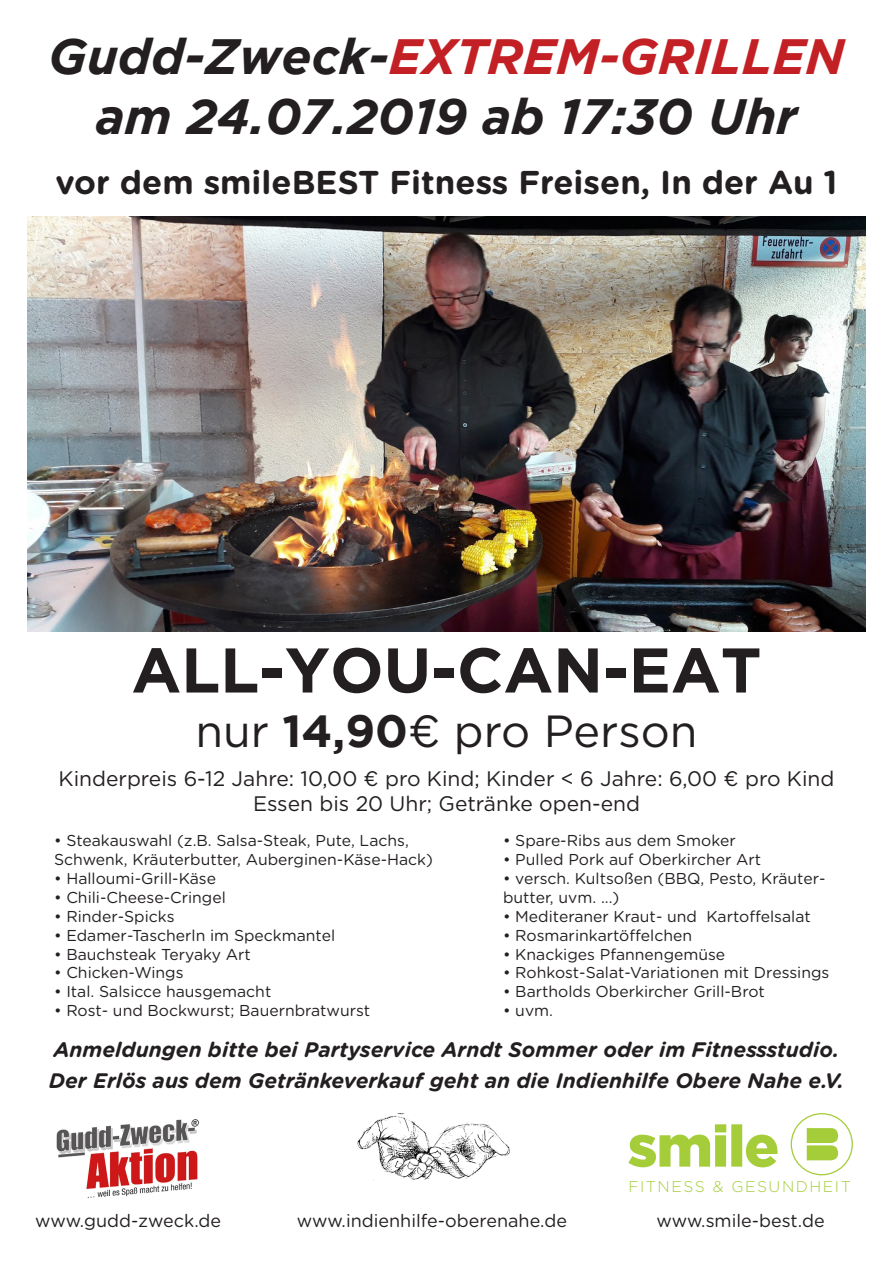
<style>
.page{position:relative;width:893px;height:1263px;background:#fff}
.page>*{position:absolute;margin:0;border:0;box-sizing:border-box;transform-origin:0 0}
.t1{font:700 63px "Gotham";color:#231f20}
.t2{font:italic 700 49.5px "Gotham";color:#c32025}
.t3{font:italic 700 49.5px "Gotham";color:#231f20}
.t4{font:45px "Gotham";color:#231f20}
.t5{font:700 33px "Gotham Rounded";color:#231f20}
.t6{font:italic 700 21px "Gotham Rounded";color:#231f20}
.t7{font:21px "Gotham";color:#231f20}
.t8{font:18px "Gotham Rounded";color:#231f20}
.t9{font:15.75px/18.9px "Gotham Rounded";color:#231f20}
.t10{font:300 15.6px "Gotham";letter-spacing:.1em;color:#a5cd3a}
.s1{color:#231f20}
.s2{font-weight:700}
</style>
<div class="page">
<img style="left:357px;top:1113px;width:153px;height:67px">
<svg style="left:628px;top:1124px;width:149px;height:43px"></svg>
<div style="left:791px;top:1113px;width:62px;height:62px;border:1px solid #a5cd3a;border-radius:50%"></div>
<svg style="left:807px;top:1128px;width:31px;height:32px"></svg>
<img style="left:56px;top:1119px;width:143px;height:79px">
<img style="left:28px;top:217px;width:837px;height:414px">
<p class="t2" style="left:48px;top:28px;width:798px"><span class="s1">Gudd-Zweck-</span>EXTREM-GRILLEN</p>
<p class="t3" style="left:96px;top:88px;width:703px">am 24.07.2019 ab 17:30 Uhr</p>
<p class="t5" style="left:55px;top:158px;width:783px">vor dem smileBEST Fitness Freisen, In der Au 1</p>
<p class="t1" style="left:131px;top:634px;width:632px">ALL-YOU-CAN-EAT</p>
<p class="t4" style="left:195px;top:702px;width:504px">nur <span class="s2">14,90</span>€ pro Person</p>
<p class="t7" style="left:59px;top:765px;width:777px">Kinderpreis 6-12 Jahre: 10,00 € pro Kind; Kinder &lt; 6 Jahre: 6,00 € pro Kind</p>
<p class="t7" style="left:253px;top:790px;width:388px">Essen bis 20 Uhr; Getränke open-end</p>
<p class="t9" style="left:54px;top:830px;width:380px">• Steakauswahl (z.B. Salsa-Steak, Pute, Lachs,<br>Schwenk, Kräuterbutter, Auberginen-Käse-Hack)</p>
<p class="t9" style="left:54px;top:868px;width:164px">• Halloumi-Grill-Käse</p>
<p class="t9" style="left:54px;top:887px;width:173px">• Chili-Cheese-Cringel</p>
<p class="t9" style="left:54px;top:906px;width:122px">• Rinder-Spicks</p>
<p class="t9" style="left:54px;top:925px;width:283px">• Edamer-Tascherln im Speckmantel</p>
<p class="t9" style="left:54px;top:944px;width:198px">• Bauchsteak Teryaky Art</p>
<p class="t9" style="left:54px;top:963px;width:131px">• Chicken-Wings</p>
<p class="t9" style="left:54px;top:981px;width:219px">• Ital. Salsicce hausgemacht</p>
<p class="t9" style="left:54px;top:1000px;width:318px">• Rost- und Bockwurst; Bauernbratwurst</p>
<p class="t6" style="left:54px;top:1034px;width:787px">Anmeldungen bitte bei Partyservice Arndt Sommer oder im Fitnessstudio.</p>
<p class="t6" style="left:49px;top:1065px;width:797px">Der Erlös aus dem Getränkeverkauf geht an die Indienhilfe Obere Nahe e.V.</p>
<p class="t9" style="left:503px;top:830px;width:234px">• Spare-Ribs aus dem Smoker</p>
<p class="t9" style="left:503px;top:849px;width:260px">• Pulled Pork auf Oberkircher Art</p>
<p class="t9" style="left:503px;top:868px;width:324px">• versch. Kultsoßen (BBQ, Pesto, Kräuter&shy;butter, uvm. ...)</p>
<p class="t9" style="left:503px;top:906px;width:309px">• Mediteraner Kraut- und Kartoffelsalat</p>
<p class="t9" style="left:503px;top:925px;width:191px">• Rosmarinkartöffelchen</p>
<p class="t9" style="left:503px;top:944px;width:224px">• Knackiges Pfannengemüse</p>
<p class="t9" style="left:503px;top:963px;width:328px">• Rohkost-Salat-Variationen mit Dressings</p>
<p class="t9" style="left:503px;top:981px;width:263px">• Bartholds Oberkircher Grill-Brot</p>
<p class="t9" style="left:503px;top:1000px;width:51px">• uvm.</p>
<p class="t8" style="left:35px;top:1209px;width:188px">www.gudd-zweck.de</p>
<p class="t8" style="left:297px;top:1209px;width:272px">www.indienhilfe-oberenahe.de</p>
<p class="t10" style="left:628px;top:1178px;width:224px">FITNESS &amp; GESUNDHEIT</p>
<p class="t8" style="left:656px;top:1209px;width:170px">www.smile-best.de</p>
</div>
